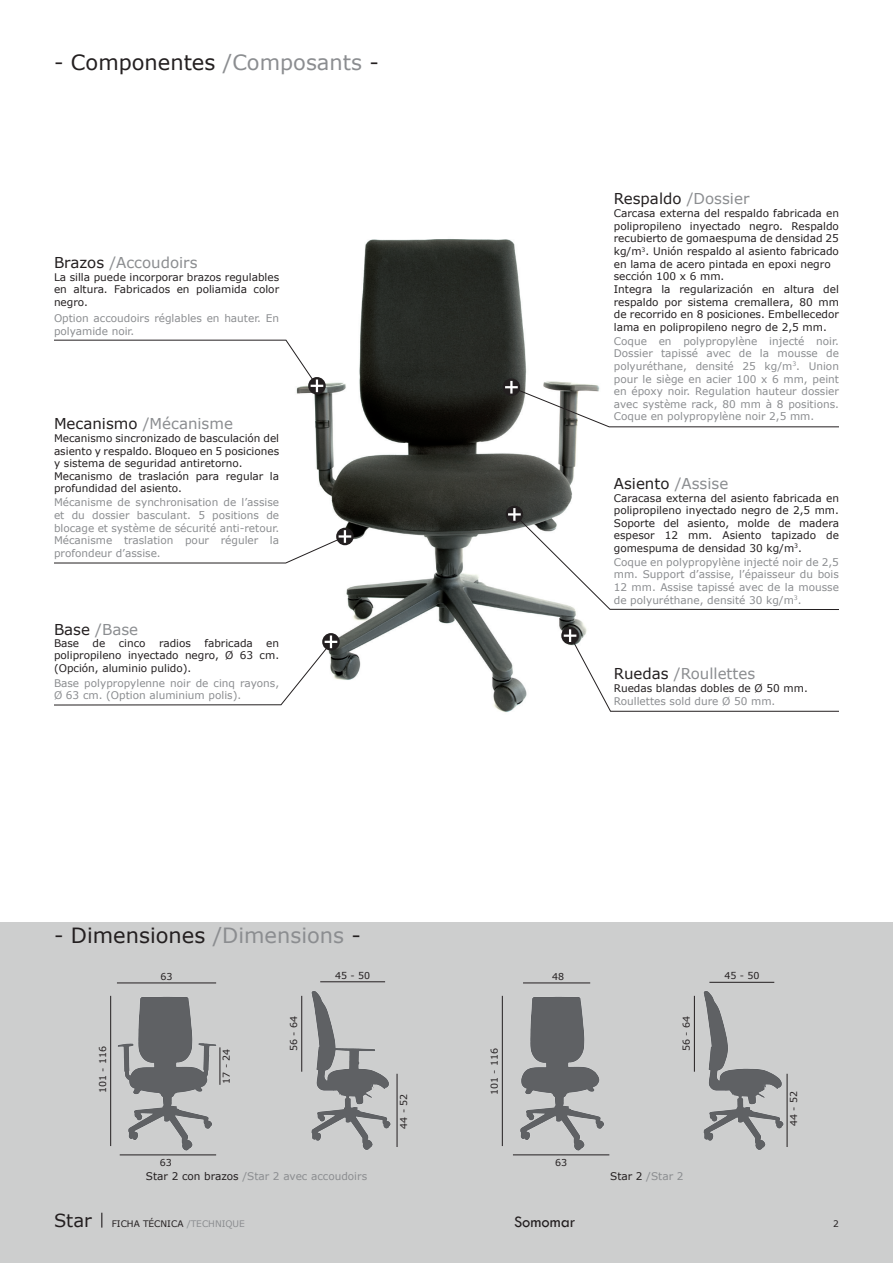
<style>
.page{position:relative;width:893px;height:1263px;background:#fff}
.page>*{position:absolute;margin:0;border:0;box-sizing:border-box;transform-origin:0 0}
.t1{font:21px "Verdana";color:#231f20}
.t2{font:16.5px "Tw Cen";color:#231f20}
.t3{font:15px "Verdana";color:#8b8d90}
.t4{font:15px "Verdana";color:#231f20}
.t5{font:10.5px/12.6px "Verdana";color:#231f20;text-align:justify}
.t6{font:10.5px/12.6px "Verdana";color:#8b8d90;text-align:justify}
.t7{font:9.45px "Verdana";color:#231f20}
.t8{font:9px "Verdana";color:#231f20}
.s1{color:#8b8d90}
.s2{color:#231f20}
.s3{font-size:18px}
</style>
<div class="page">
<div style="left:0;top:923px;width:893px;height:340px;background:#cdcece"></div>
<img style="left:301px;top:981px;width:96px;height:169px">
<img style="left:693px;top:981px;width:95px;height:169px">
<img style="left:118px;top:997px;width:99px;height:158px">
<img style="left:520px;top:997px;width:90px;height:158px">
<img style="left:296px;top:239px;width:313px;height:473px">
<div style="left:503px;top:378px;width:17px;height:18px;background:#231f20;border-radius:50%"></div>
<svg style="left:505px;top:381px;width:334px;height:46px"></svg>
<div style="left:336px;top:528px;width:18px;height:17px;background:#231f20;border-radius:50%"></div>
<svg style="left:54px;top:530px;width:297px;height:33px"></svg>
<svg style="left:561px;top:627px;width:18px;height:17px"></svg>
<svg style="left:564px;top:629px;width:275px;height:83px"></svg>
<svg style="left:322px;top:633px;width:18px;height:18px"></svg>
<svg style="left:54px;top:635px;width:283px;height:70px"></svg>
<div style="left:506px;top:506px;width:17px;height:17px;background:#231f20;border-radius:50%"></div>
<svg style="left:508px;top:508px;width:331px;height:102px"></svg>
<hr style="left:120px;top:1155px;width:96px;height:1px;background:#231f20">
<hr style="left:523px;top:983px;width:67px;height:1px;background:#231f20">
<hr style="left:117px;top:983px;width:99px;height:1px;background:#231f20">
<hr style="left:513px;top:1154px;width:96px;height:1px;background:#231f20">
<hr style="left:502px;top:996px;width:1px;height:150px;background:#231f20">
<hr style="left:110px;top:996px;width:1px;height:150px;background:#231f20">
<hr style="left:301px;top:996px;width:1px;height:76px;background:#231f20">
<hr style="left:694px;top:996px;width:1px;height:76px;background:#231f20">
<hr style="left:709px;top:982px;width:65px;height:1px;background:#231f20">
<hr style="left:320px;top:981px;width:65px;height:1px;background:#231f20">
<hr style="left:787px;top:1074px;width:1px;height:73px;background:#231f20">
<hr style="left:220px;top:1047px;width:1px;height:38px;background:#231f20">
<hr style="left:397px;top:1074px;width:1px;height:73px;background:#231f20">
<svg style="left:308px;top:377px;width:18px;height:18px"></svg>
<svg style="left:54px;top:340px;width:269px;height:52px"></svg>
<svg style="left:101px;top:1213px;width:1px;height:14px"></svg>
<h1 class="t1" style="left:54px;top:48px;width:326px">- Componentes <span class="s1">/Composants</span> -</h1>
<h3 class="t3" style="left:54px;top:252px;width:145px"><span class="s2">Brazos</span> /Accoudoirs</h3>
<p class="t5" style="left:54px;top:270px;width:227px">La silla puede incorporar brazos regulables en altura. Fabricados en poliamida color negro.</p>
<p class="t6" style="left:54px;top:312px;width:227px">Option accoudoirs réglables en hauter. En polyamide noir.</p>
<h3 class="t3" style="left:54px;top:413px;width:180px"><span class="s2">Mecanismo</span> /Mécanisme</h3>
<p class="t5" style="left:54px;top:432px;width:227px;text-align:left">Mecanismo sincronizado de basculación del asiento y respaldo. Bloqueo en 5 posiciones y sistema de seguridad antiretorno.<br>Mecanismo de traslación para regular la profundidad del asiento.</p>
<p class="t6" style="left:54px;top:496px;width:227px">Mécanisme de synchronisation de l’assise et du dossier basculant. 5 positions de blocage et système de sécurité anti-retour.<br>Mécanisme traslation pour réguler la profondeur d’assise.</p>
<h3 class="t3" style="left:54px;top:619px;width:86px"><span class="s2">Base</span> /Base</h3>
<p class="t5" style="left:54px;top:637px;width:27px">Base</p>
<p class="t5" style="left:93px;top:637px;width:14px">de</p>
<p class="t5" style="left:119px;top:637px;width:28px">cinco</p>
<p class="t5" style="left:159px;top:637px;width:33px">radios</p>
<p class="t5" style="left:204px;top:637px;width:50px">fabricada</p>
<p class="t5" style="left:54px;top:637px;width:227px;text-indent:212px">en polipropileno inyectado negro, Ø 63 cm. (Opción, aluminio pulido).</p>
<p class="t6" style="left:54px;top:677px;width:227px">Base polypropylenne noir de cinq rayons,<br>Ø 63 cm. (Option aluminium polis).</p>
<h1 class="t1" style="left:54px;top:921px;width:308px">- Dimensiones <span class="s1">/Dimensions</span> -</h1>
<h3 class="t4" style="left:614px;top:189px;width:137px">Respaldo <span class="s1">/Dossier</span></h3>
<p class="t5" style="left:614px;top:207px;width:227px;text-align:left">Carcasa externa del respaldo fabricada en polipropileno inyectado negro. Respaldo recubierto de gomaespuma de densidad 25 kg/m<sup>3</sup>. Unión respaldo al asiento fabricado en lama de acero pintada en epoxi negro sección 100 x 6 mm.<br>Integra la regularización en altura del respaldo por sistema cremallera, 80 mm de recorrido en 8 posiciones. Embellecedor lama en polipropileno negro de 2,5 mm.</p>
<p class="t6" style="left:614px;top:334px;width:227px">Coque en polypropylène injecté noir.<br>Dossier tapissé avec de la mousse de polyuréthane, densité 25 kg/m<sup>3</sup>. Union pour le siège en acier 100 x 6 mm, peint en époxy noir. Regulation hauteur dossier avec système rack, 80 mm à 8 positions.<br>Coque en polypropylène noir 2,5 mm.</p>
<h3 class="t4" style="left:614px;top:473px;width:116px">Asiento <span class="s1">/Assise</span></h3>
<p class="t5" style="left:614px;top:491px;width:227px">Caracasa externa del asiento fabricada en polipropileno inyectado negro de 2,5 mm.<br>Soporte del asiento, molde de madera espesor 12 mm. Asiento tapizado de gomespuma de densidad 30 kg/m<sup>3</sup>.</p>
<p class="t6" style="left:614px;top:556px;width:227px">Coque en polypropylène injecté noir de 2,5 mm. Support d’assise, l’épaisseur du bois 12 mm. Assise tapissé avec de la mousse de polyuréthane, densité 30 kg/m<sup>3</sup>.</p>
<h3 class="t3" style="left:614px;top:664px;width:143px"><span class="s2">Ruedas</span> /Roullettes</h3>
<p class="t5" style="left:614px;top:682px;width:196px">Ruedas blandas dobles de Ø 50 mm.</p>
<p class="t6" style="left:614px;top:695px;width:163px">Roullettes sold dure Ø 50 mm.</p>
<p class="t7" style="left:335px;top:969px;width:37px">45 - 50</p>
<p class="t7" style="left:724px;top:969px;width:37px">45 - 50</p>
<p class="t7" style="left:160px;top:970px;width:14px">63</p>
<p class="t7" style="left:552px;top:970px;width:14px">48</p>
<p class="t7" style="left:287px;top:1051px;width:37px;rotate:-90deg">56 - 64</p>
<p class="t7" style="left:680px;top:1051px;width:37px;rotate:-90deg">56 - 64</p>
<p class="t7" style="left:96px;top:1093px;width:49px;rotate:-90deg">101 - 116</p>
<p class="t7" style="left:488px;top:1095px;width:49px;rotate:-90deg">101 - 116</p>
<p class="t7" style="left:220px;top:1084px;width:37px;rotate:-90deg">17 - 24</p>
<p class="t7" style="left:397px;top:1128px;width:37px;rotate:-90deg">44 - 52</p>
<p class="t7" style="left:160px;top:1156px;width:14px">63</p>
<p class="t7" style="left:555px;top:1156px;width:14px">63</p>
<p class="t6" style="left:146px;top:1170px;width:223px"><span class="s2">Star 2 con brazos</span> /Star 2 avec accoudoirs</p>
<p class="t6" style="left:610px;top:1170px;width:75px"><span class="s2">Star 2</span> /Star 2</p>
<p class="t7" style="left:787px;top:1126px;width:37px;rotate:-90deg">44 - 52</p>
<p class="t8" style="left:54px;top:1217px;width:192px"><span class="s3">Star</span> FICHA TÉCNICA <span class="s1">/TECHNIQUE</span></p>
<h2 class="t2" style="left:514px;top:1212px;width:63px">Somomar</h2>
<p class="t8" style="left:833px;top:1217px;width:7px">2</p>
</div>
